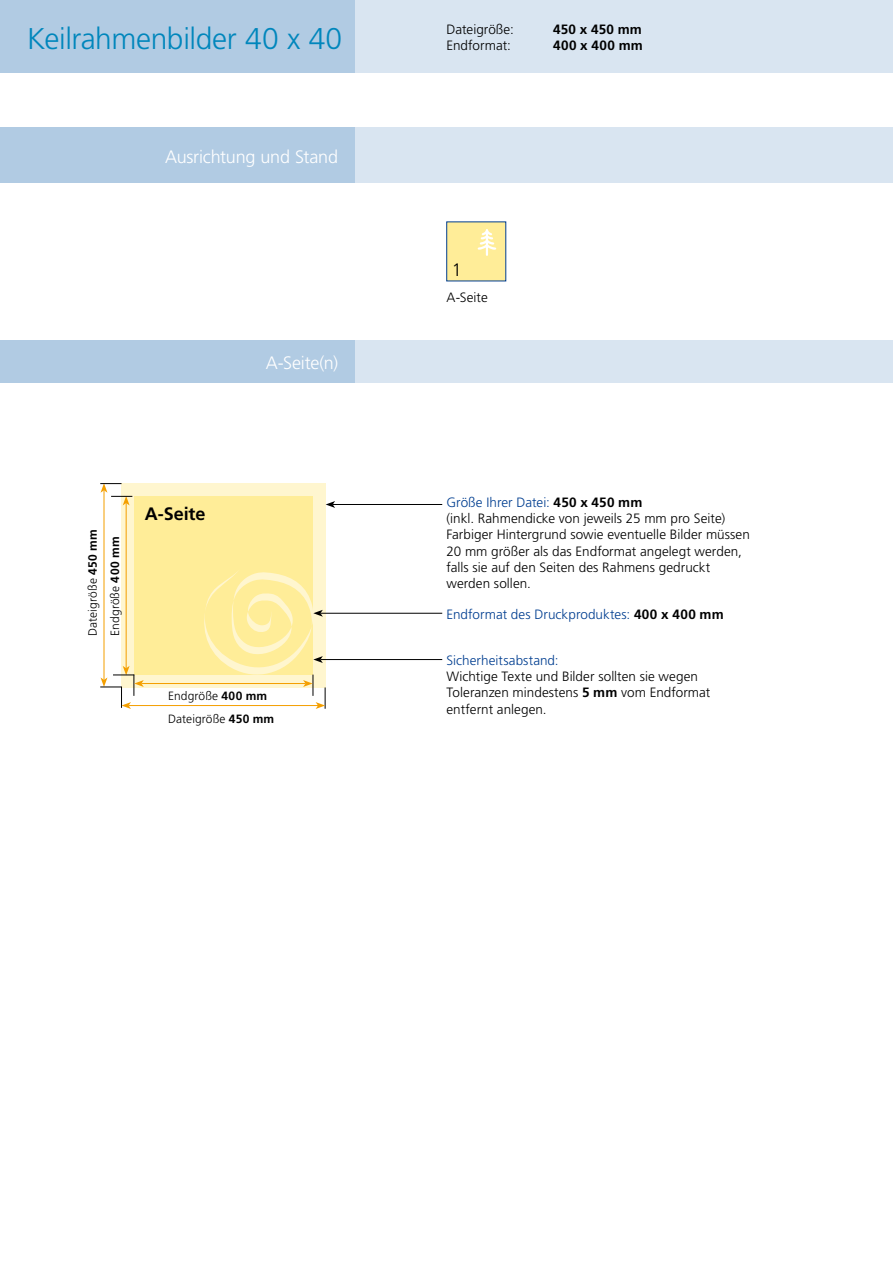
<style>
.page{position:relative;width:893px;height:1263px;background:#fff}
.page>*{position:absolute;margin:0;border:0;box-sizing:border-box;transform-origin:0 0}
.t1{font:300 30px "Frutiger";letter-spacing:-.015em;color:#0086bc}
.t2{font:300 18px "Frutiger";letter-spacing:-.015em;color:#fff}
.t3{font:700 18px "Frutiger";letter-spacing:-.005em;color:#000}
.t4{font:300 18px "Frutiger";color:#000}
.t5{font:300 13.5px/16.2px "Frutiger";color:#000}
.t6{font:300 13.5px "Frutiger";letter-spacing:.005em;color:#003e90}
.t7{font:700 13.5px/16.2px "Frutiger";letter-spacing:.015em;color:#000}
.t8{font:300 12px "Frutiger";letter-spacing:.005em;color:#000}
.s1{font-weight:700}
.s2{color:#003e90}
.s3{font-weight:700;color:#000}
</style>
<div class="page">
<div style="left:0;top:0;width:893px;height:72px;background:#d9e5f1"></div>
<div style="left:0;top:0;width:355px;height:72px;background:#b1cbe3"></div>
<div style="left:0;top:128px;width:893px;height:55px;background:#d9e5f1"></div>
<div style="left:0;top:128px;width:355px;height:55px;background:#b1cbe3"></div>
<div style="left:0;top:340px;width:893px;height:43px;background:#d9e5f1"></div>
<div style="left:0;top:340px;width:355px;height:43px;background:#b1cbe3"></div>
<div style="left:122px;top:483px;width:204px;height:204px;background:#fff6cf"></div>
<div style="left:134px;top:496px;width:179px;height:179px;background:#ffed98"></div>
<hr style="left:104px;top:490px;width:1px;height:190px;background:#f49f00">
<hr style="left:126px;top:503px;width:1px;height:165px;background:#f49f00">
<svg style="left:100px;top:483px;width:32px;height:22px"></svg>
<hr style="left:141px;top:683px;width:164px;height:1px;background:#f49f00">
<hr style="left:129px;top:705px;width:189px;height:1px;background:#f49f00">
<svg style="left:100px;top:666px;width:44px;height:43px"></svg>
<hr style="left:333px;top:504px;width:109px;height:1px;background:#000">
<svg style="left:326px;top:501px;width:9px;height:7px"></svg>
<hr style="left:320px;top:613px;width:122px;height:1px;background:#000">
<hr style="left:320px;top:659px;width:122px;height:1px;background:#000">
<svg style="left:200px;top:571px;width:126px;height:138px"></svg>
<div style="left:446px;top:222px;width:60px;height:59px;background:#ffed98"></div>
<svg style="left:478px;top:229px;width:18px;height:27px"></svg>
<h1 class="t1" style="left:27px;top:21px;width:317px">Keilrahmenbilder 40 x 40</h1>
<h2 class="t2" style="left:165px;top:146px;width:174px">Ausrichtung und Stand</h2>
<h2 class="t2" style="left:266px;top:352px;width:74px">A-Seite(n)</h2>
<p class="t8" style="left:86px;top:636px;width:107px;rotate:-90deg">Dateigröße <span class="s1">450 mm</span></p>
<p class="t8" style="left:108px;top:636px;width:100px;rotate:-90deg">Endgröße <span class="s1">400 mm</span></p>
<h2 class="t3" style="left:145px;top:503px;width:62px">A-Seite</h2>
<p class="t8" style="left:168px;top:689px;width:100px">Endgröße <span class="s1">400 mm</span></p>
<p class="t8" style="left:168px;top:712px;width:107px">Dateigröße <span class="s1">450 mm</span></p>
<p class="t5" style="left:446px;top:21px;width:69px">Dateigröße:<br>Endformat:</p>
<p class="t7" style="left:553px;top:21px;width:91px">450 x 450 mm<br>400 x 400 mm</p>
<h2 class="t4" style="left:452px;top:259px;width:12px">1</h2>
<p class="t5" style="left:446px;top:289px;width:43px">A-Seite</p>
<p class="t5" style="left:446px;top:494px;width:305px"><span class="s2">Größe Ihrer Datei:</span> <span class="s1">450 x 450 mm<br></span>(inkl. Rahmendicke von jeweils 25 mm pro Seite)<br>Farbiger Hintergrund sowie eventuelle Bilder müssen 20 mm größer als das Endformat angelegt werden, falls sie auf den Seiten des Rahmens gedruckt werden sollen.</p>
<p class="t6" style="left:446px;top:607px;width:279px">Endformat des Druckproduktes: <span class="s3">400 x 400 mm</span></p>
<p class="t6" style="left:446px;top:653px;width:114px">Sicherheitsabstand:</p>
<p class="t5" style="left:446px;top:668px;width:265px">Wichtige Texte und Bilder sollten sie wegen<br>Toleranzen mindestens <span class="s1">5 mm</span> vom Endformat entfernt anlegen.</p>
</div>
